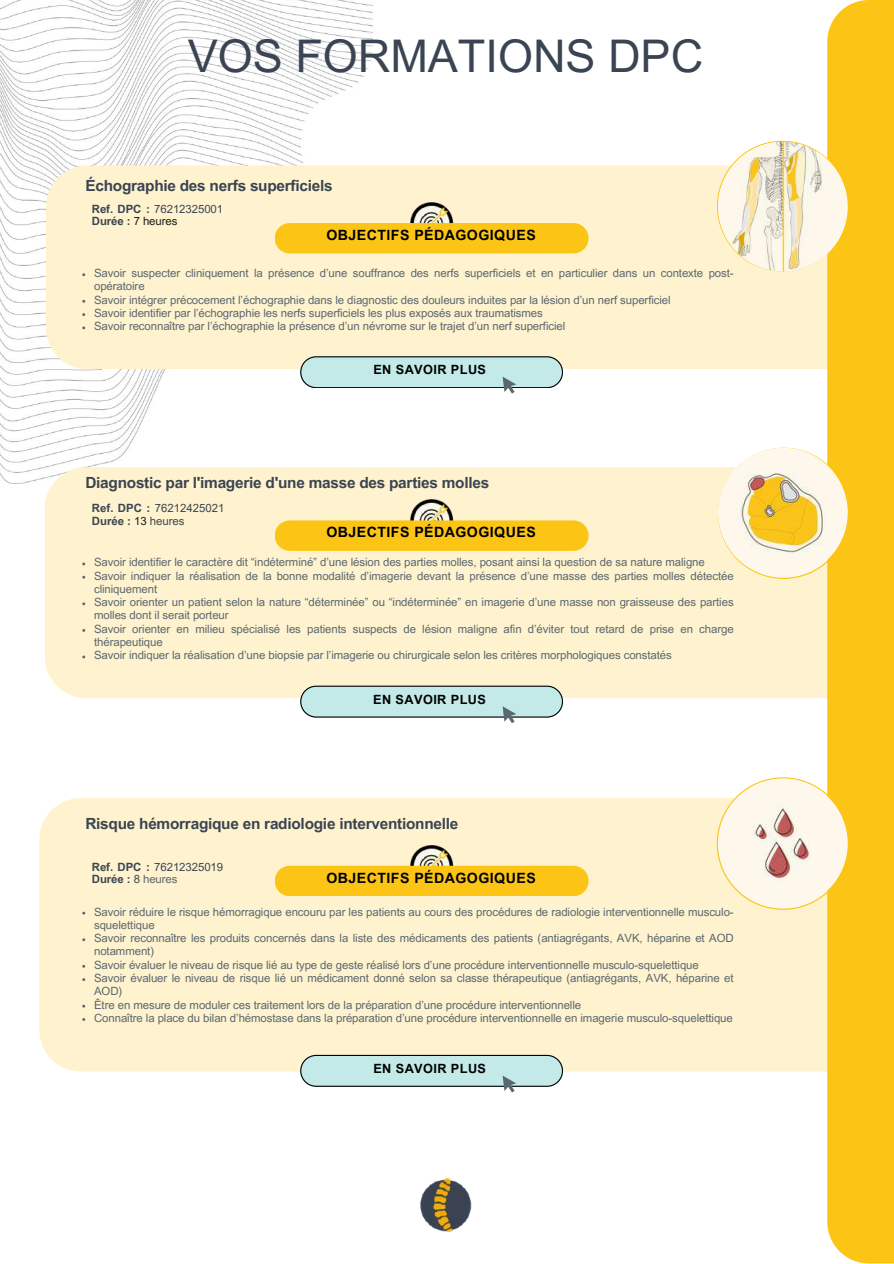
<style>
.page{position:relative;width:894px;height:1264px;background:#fff}
.page>*{position:absolute;margin:0;border:0;box-sizing:border-box;transform-origin:0 0}
.t1{font:45px "Arial MT Pro";color:#3a4452}
.t2{font:700 15.45px "Arial MT Pro";letter-spacing:-.015em;color:#3a4452}
.t3{font:700 14.1px "Arial MT Pro";letter-spacing:.03em;color:#000}
.t4{font:700 12.75px "Arial MT Pro";letter-spacing:.03em;color:#000}
.t5{font:11.4px/13.4px "Arial MT Pro";letter-spacing:-.005em;color:#5a6670}
.t6{font:700 11.4px/12.3px "Arial MT Pro";letter-spacing:-.005em;color:#3a4452}
.t7{font:11.4px "Arial";color:#3a4452}
.s1{font-weight:400}
.s2{font-weight:400;color:#1d1d1b}
.s3{font-family:"Arial MT Pro";font-weight:700}
.s4{font-family:"Arial";font-weight:400;color:#1d1d1b}
.s5{font-weight:400;color:#3d454f}
.s6{font-weight:400;color:#5a6670}
</style>
<div class="page">
<img style="left:0;top:0;width:372px;height:483px">
<img style="left:420px;top:1178px;width:52px;height:54px">
<div style="left:39px;top:798px;width:788px;height:273px;background:#fef3ce"></div>
<div style="left:45px;top:467px;width:782px;height:231px;background:#fef3ce"></div>
<img style="left:405px;top:495px;width:52px;height:25px">
<svg style="left:274px;top:520px;width:314px;height:31px;background:#fbc61d"></svg>
<svg style="left:717px;top:449px;width:110px;height:130px"></svg>
<svg style="left:300px;top:685px;width:263px;height:38px;background:#bfdcdb"></svg>
<div style="left:46px;top:165px;width:781px;height:204px;background:#fef3ce"></div>
<img style="left:405px;top:197px;width:52px;height:26px">
<div style="left:274px;top:223px;width:314px;height:30px;background:#fcc516"></div>
<svg style="left:716px;top:141px;width:111px;height:130px"></svg>
<svg style="left:300px;top:356px;width:263px;height:37px;background:#bfdddc"></svg>
<div style="left:827px;top:0;width:66px;height:1263px;background:#fcc516"></div>
<img style="left:405px;top:840px;width:52px;height:25px">
<div style="left:274px;top:865px;width:314px;height:31px;background:#fcc516"></div>
<img style="left:717px;top:142px;width:130px;height:129px;border-radius:50%">
<img style="left:717px;top:447px;width:130px;height:130px;border-radius:50%">
<svg style="left:716px;top:777px;width:132px;height:132px;background:#f8e9ce"></svg>
<svg style="left:300px;top:1054px;width:263px;height:38px;background:#c0dcdb"></svg>
<h1 class="t1" style="left:188px;top:40px;width:517px">VOS FORMATIONS DPC</h1>
<h2 class="t2" style="left:85px;top:180px;width:249px">Échographie des nerfs superficiels</h2>
<p class="t6" style="left:92px;top:204px;width:133px">Ref. DPC : <span class="s1">76212325001<br></span>Durée : <span class="s2">7 heures</span></p>
<p class="t3" style="left:326px;top:230px;width:211px">OBJECTIFS PÉDAGOGIQUES</p>
<p class="t5" style="left:94px;top:268px;width:641px">Savoir suspecter cliniquement la présence d’une souffrance des nerfs superficiels et en particulier dans un contexte post&shy;opératoire<br>Savoir intégrer précocement l’échographie dans le diagnostic des douleurs induites par la lésion d’un nerf superficiel<br>Savoir identifier par l’échographie les nerfs superficiels les plus exposés aux traumatismes<br>Savoir reconnaître par l’échographie la présence d’un névrome sur le trajet d’un nerf superficiel</p>
<p class="t4" style="left:373px;top:365px;width:114px">EN SAVOIR PLUS</p>
<h2 class="t2" style="left:85px;top:477px;width:405px">Diagnostic par l'imagerie d'une masse des parties molles</h2>
<p class="t7" style="left:92px;top:500px;width:134px"><span class="s3">Ref. DPC :</span> 76212425021</p>
<p class="t6" style="left:92px;top:516px;width:94px">Durée : <span class="s2">1</span><span class="s4">3</span> <span class="s5">heures</span></p>
<p class="t3" style="left:326px;top:527px;width:211px">OBJECTIFS PÉDAGOGIQUES</p>
<p class="t5" style="left:94px;top:557px;width:641px">Savoir identifier le caractère dit “indéterminé” d’une lésion des parties molles, posant ainsi la question de sa nature maligne Savoir indiquer la réalisation de la bonne modalité d’imagerie devant la présence d’une masse des parties molles détectée cliniquement<br>Savoir orienter un patient selon la nature “déterminée” ou “indéterminée” en imagerie d’une masse non graisseuse des parties molles dont il serait porteur<br>Savoir orienter en milieu spécialisé les patients suspects de lésion maligne afin d’éviter tout retard de prise en charge thérapeutique<br>Savoir indiquer la réalisation d’une biopsie par l’imagerie ou chirurgicale selon les critères morphologiques constatés</p>
<p class="t4" style="left:373px;top:694px;width:114px">EN SAVOIR PLUS</p>
<h2 class="t2" style="left:85px;top:818px;width:374px">Risque hémorragique en radiologie interventionnelle</h2>
<p class="t6" style="left:92px;top:862px;width:133px">Ref. DPC : <span class="s1">76212325019<br></span>Durée : <span class="s5">8</span> <span class="s6">heures</span></p>
<p class="t3" style="left:326px;top:872px;width:211px">OBJECTIFS PÉDAGOGIQUES</p>
<p class="t5" style="left:94px;top:906px;width:641px">Savoir réduire le risque hémorragique encouru par les patients au cours des procédures de radiologie interventionnelle musculo&shy;squelettique<br>Savoir reconnaître les produits concernés dans la liste des médicaments des patients (antiagrégants, AVK, héparine et AOD notamment)<br>Savoir évaluer le niveau de risque lié au type de geste réalisé lors d’une procédure interventionnelle musculo-squelettique<br>Savoir évaluer le niveau de risque lié un médicament donné selon sa classe thérapeutique (antiagrégants, AVK, héparine et AOD)<br>Être en mesure de moduler ces traitement lors de la préparation d’une procédure interventionnelle<br>Connaître la place du bilan d’hémostase dans la préparation d’une procédure interventionnelle en imagerie musculo-squelettique</p>
<p class="t4" style="left:373px;top:1063px;width:114px">EN SAVOIR PLUS</p>
</div>
